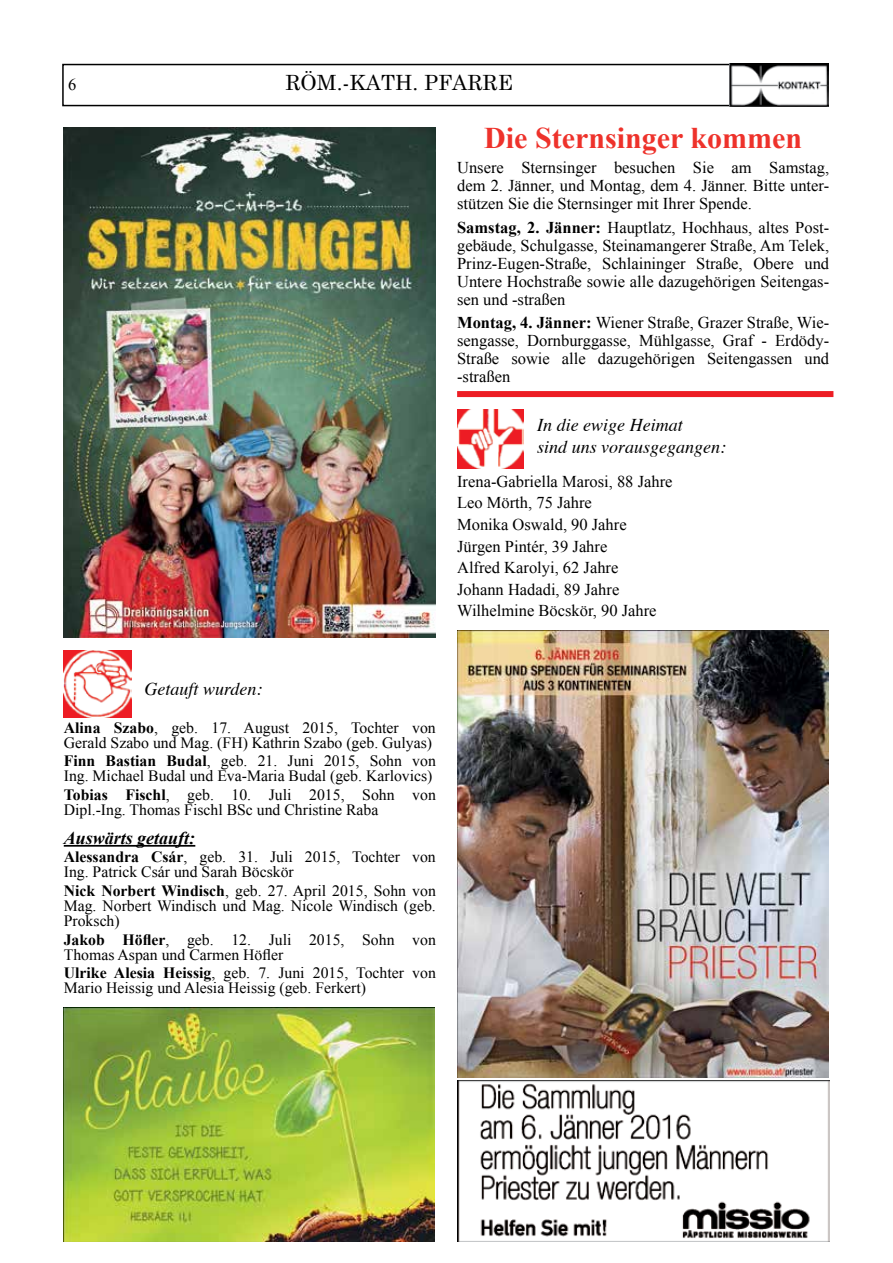
<style>
.page{position:relative;width:893px;height:1263px;background:#fff}
.page>*{position:absolute;margin:0;border:0;box-sizing:border-box;transform-origin:0 0}
.t1{font:700 30px "Times New Roman";color:#ee322b}
.t2{font:21px "Century Schoolbook";color:#000}
.t3{font:italic 18px/21.6px "Times";color:#000}
.t4{font:italic 700 18px "Times New Roman";color:#000}
.t5{font:16.5px/18px "Times New Roman";color:#000;text-align:justify}
.t6{font:15.75px/15px "Times New Roman";color:#000}
.s1{font-weight:700}
</style>
<div class="page">
<div style="left:62px;top:64px;width:763px;height:42px;border:2px solid #000"></div>
<img style="left:730px;top:64px;width:99px;height:42px">
<img style="left:64px;top:651px;width:67px;height:66px">
<img style="left:457px;top:409px;width:67px;height:60px">
<div style="left:457px;top:391px;width:376px;height:6px;background:#ed1d24"></div>
<img style="left:64px;top:128px;width:372px;height:509px">
<img style="left:457px;top:1081px;width:372px;height:160px">
<img style="left:457px;top:631px;width:372px;height:446px">
<hr style="left:64px;top:845px;width:131px;height:2px;background:#000">
<img style="left:64px;top:1008px;width:371px;height:234px">
<p class="t5" style="left:68px;top:75px;width:10px">6</p>
<p class="t2" style="left:285px;top:69px;width:229px">RÖM.-KATH. PFARRE</p>
<h1 class="t1" style="left:484px;top:117px;width:319px">Die Sternsinger kommen</h1>
<p class="t5" style="left:457px;top:158px;width:374px">Unsere Sternsinger besuchen Sie am Samstag, dem 2. Jänner, und Montag, dem 4. Jänner. Bitte unter&shy;stützen Sie die Sternsinger mit Ihrer Spende.</p>
<p class="t5" style="left:457px;top:218px;width:374px"><span class="s1">Samstag, 2. Jänner:</span> Hauptlatz, Hochhaus, altes Post&shy;gebäude, Schulgasse, Steinamangerer Straße, Am Telek, Prinz-Eugen-Straße, Schlaininger Straße, Obere und Untere Hochstraße sowie alle dazugehörigen Seitengas&shy;sen und -straßen</p>
<p class="t5" style="left:457px;top:313px;width:374px"><span class="s1">Montag, 4. Jänner:</span> Wiener Straße, Grazer Straße, Wie&shy;sengasse, Dornburggasse, Mühlgasse, Graf - Erdödy-Straße sowie alle dazugehörigen Seitengassen und -straßen</p>
<p class="t3" style="left:537px;top:413px;width:190px">In die ewige Heimat<br>sind uns vorausgegangen:</p>
<p class="t5" style="left:457px;top:470px;width:217px;line-height:21.6px;text-align:left">Irena-Gabriella Marosi, 88 Jahre<br>Leo Mörth, 75 Jahre<br>Monika Oswald, 90 Jahre<br>Jürgen Pintér, 39 Jahre<br>Alfred Karolyi, 62 Jahre<br>Johann Hadadi, 89 Jahre<br>Wilhelmine Böcskör, 90 Jahre</p>
<p class="t3" style="left:145px;top:677px;width:119px">Getauft wurden:</p>
<p class="t6" style="left:64px;top:720px;width:374px"><span class="s1">Alina Szabo</span>, geb. 17. August 2015, Tochter von<br>Gerald Szabo und Mag. (FH) Kathrin Szabo (geb. Gulyas)</p>
<p class="t6" style="left:64px;top:753px;width:374px"><span class="s1">Finn Bastian Budal</span>, geb. 21. Juni 2015, Sohn von<br>Ing. Michael Budal und Eva-Maria Budal (geb. Karlovics)</p>
<p class="t6" style="left:64px;top:787px;width:374px"><span class="s1">Tobias Fischl</span>, geb. 10. Juli 2015, Sohn von<br>Dipl.-Ing. Thomas Fischl BSc und Christine Raba</p>
<p class="t4" style="left:64px;top:825px;width:133px">Auswärts getauft:</p>
<p class="t6" style="left:64px;top:849px;width:374px"><span class="s1">Alessandra Csár</span>, geb. 31. Juli 2015, Tochter von<br>Ing. Patrick Csár und Sarah Böcskör</p>
<p class="t6" style="left:64px;top:883px;width:374px;text-align:justify"><span class="s1">Nick Norbert Windisch</span>, geb. 27. April 2015, Sohn von Mag. Norbert Windisch und Mag. Nicole Windisch (geb.<br>Proksch)</p>
<p class="t6" style="left:64px;top:932px;width:374px"><span class="s1">Jakob Höfler</span>, geb. 12. Juli 2015, Sohn von<br>Thomas Aspan und Carmen Höfler</p>
<p class="t6" style="left:64px;top:965px;width:374px"><span class="s1">Ulrike Alesia Heissig</span>, geb. 7. Juni 2015, Tochter von<br>Mario Heissig und Alesia Heissig (geb. Ferkert)</p>
</div>
